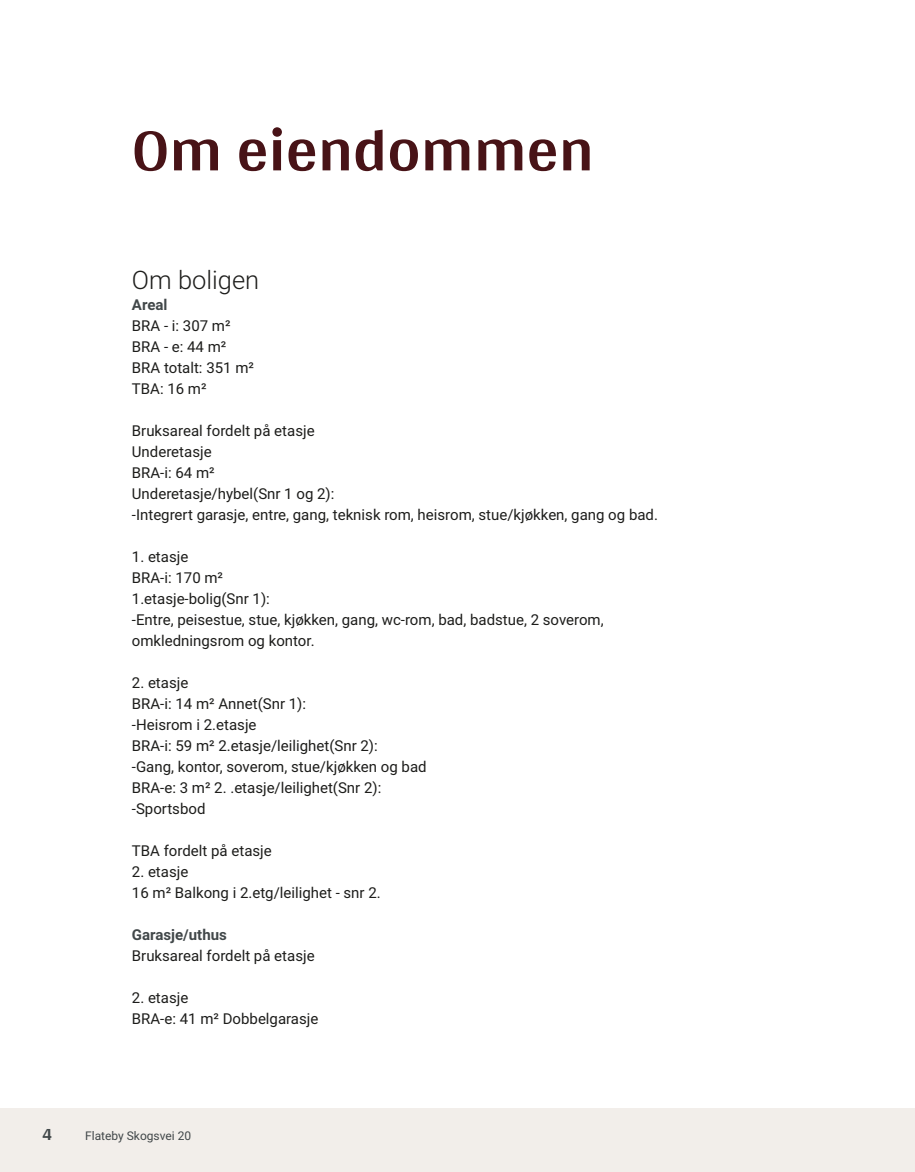
<style>
.page{position:relative;width:915px;height:1172px;background:#fff}
.page>*{position:absolute;margin:0;border:0;box-sizing:border-box;transform-origin:0 0}
.t1{font:700 63px "Arya";color:#481317}
.t2{font:300 25.5px "Roboto Vitec";color:#1d1d1b}
.t3{font:700 18px "Arya";color:#414749}
.t4{font:15px/21px "Roboto Vitec";color:#1d1d1b}
.t5{font:700 15px "Roboto Vitec";color:#414749}
.t6{font:12px "Roboto Vitec";color:#414749}
</style>
<div class="page">
<div style="left:0;top:1108px;width:914px;height:64px;background:#f2eeea"></div>
<h1 class="t1" style="left:132px;top:112px;width:463px">Om eiendommen</h1>
<h2 class="t2" style="left:132px;top:262px;width:129px">Om boligen</h2>
<p class="t5" style="left:132px;top:294px;width:37px">Areal</p>
<p class="t4" style="left:132px;top:314px;width:123px">BRA ‑ i: 307 m²<br>BRA ‑ e: 44 m²<br>BRA totalt: 351 m²<br>TBA: 16 m²</p>
<p class="t4" style="left:132px;top:419px;width:527px">Bruksareal fordelt på etasje<br>Underetasje<br>BRA‑i: 64 m²<br>Underetasje/hybel(Snr 1 og 2):<br>‑Integrert garasje, entre, gang, teknisk rom, heisrom, stue/kjøkken, gang og bad.</p>
<p class="t4" style="left:132px;top:545px;width:473px">1. etasje<br>BRA‑i: 170 m²<br>1.etasje‑bolig(Snr 1):<br>‑Entre, peisestue, stue, kjøkken, gang, wc‑rom, bad, badstue, 2 soverom, omkledningsrom og kontor.</p>
<p class="t4" style="left:132px;top:671px;width:296px">2. etasje<br>BRA‑i: 14 m² Annet(Snr 1):<br>‑Heisrom i 2.etasje<br>BRA‑i: 59 m² 2.etasje/leilighet(Snr 2):<br>‑Gang, kontor, soverom, stue/kjøkken og bad<br>BRA‑e: 3 m² 2. .etasje/leilighet(Snr 2): ‑Sportsbod</p>
<p class="t4" style="left:132px;top:839px;width:141px">TBA fordelt på etasje</p>
<p class="t4" style="left:132px;top:860px;width:250px">2. etasje<br>16 m² Balkong i 2.etg/leilighet ‑ snr 2.</p>
<p class="t5" style="left:132px;top:924px;width:96px">Garasje/uthus</p>
<p class="t4" style="left:132px;top:944px;width:184px">Bruksareal fordelt på etasje</p>
<p class="t4" style="left:132px;top:986px;width:188px">2. etasje<br>BRA‑e: 41 m² Dobbelgarasje</p>
<p class="t3" style="left:43px;top:1123px;width:11px">4</p>
<p class="t6" style="left:85px;top:1127px;width:108px">Flateby Skogsvei 20</p>
</div>
